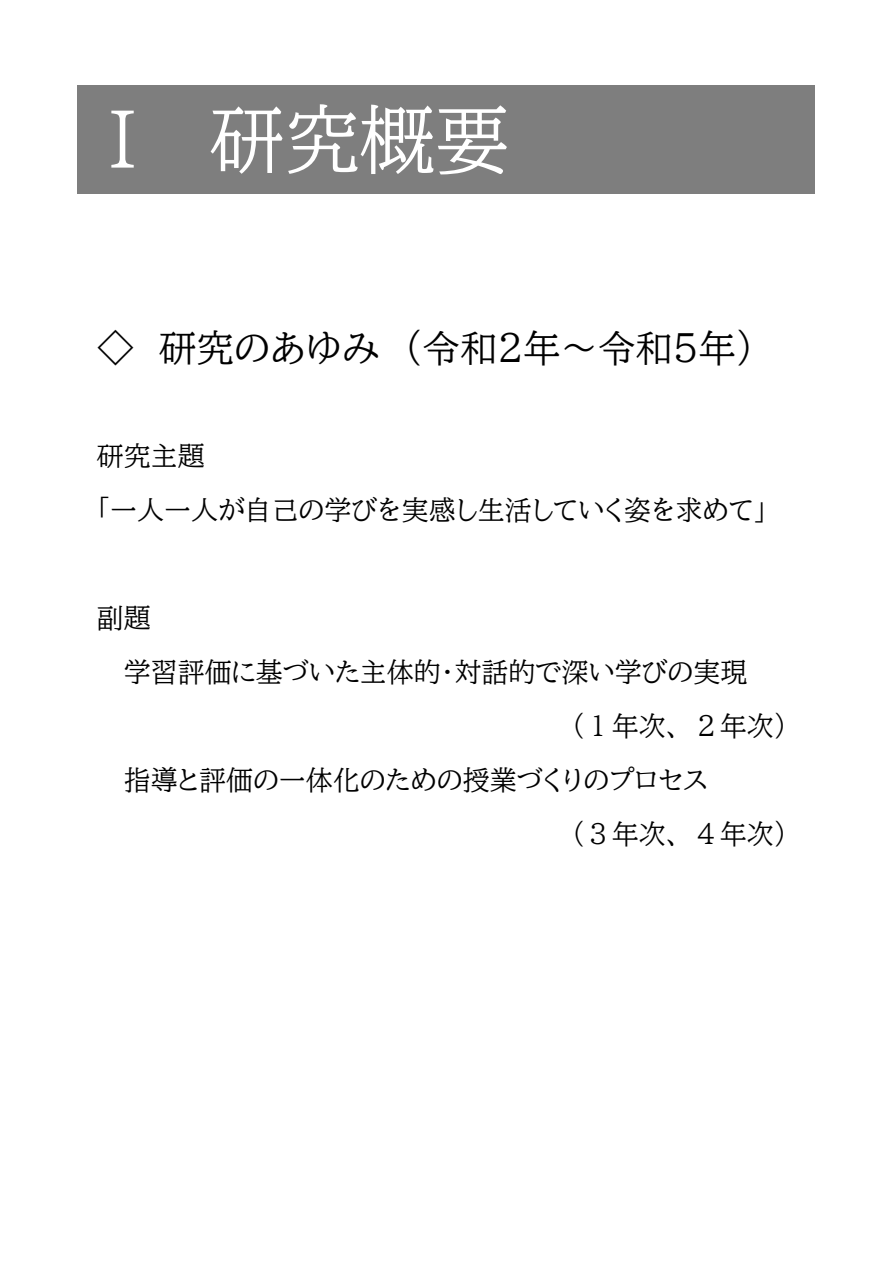
<style>
.page{position:relative;width:893px;height:1263px;background:#fff}
.page>*{position:absolute;margin:0;border:0;box-sizing:border-box;transform-origin:0 0}
.t1{font:75px "BIZ UDP Mincho Medium";color:#fff}
.t2{font:37.5px "BIZ UDP Mincho Medium";color:#000}
.t3{font:27px/54px "BIZ UDP Mincho Medium";color:#000}
.t4{font:27px "BIZ UD Mincho Medium";color:#000}
.s1{font-family:"BIZ UDP Mincho Medium"}
</style>
<div class="page">
<div style="left:77px;top:85px;width:738px;height:108px;background:#7e7e7e"></div>
<h1 class="t1" style="left:85px;top:102px;width:426px">Ⅰ 研究概要</h1>
<h2 class="t2" style="left:97px;top:329px;width:660px">◇ 研究のあゆみ （令和２年～令和５年）</h2>
<p class="t3" style="left:97px;top:429px;width:672px">研究主題<br>「一人一人が自己の学びを実感し生活していく姿を求めて」</p>
<p class="t3" style="left:124px;top:591px;width:625px;text-indent:-27px">副題<br>学習評価に基づいた主体的・対話的で深い学びの実現</p>
<p class="t4" style="left:571px;top:712px;width:217px"><span class="s1">（</span>１年次、２年次<span class="s1">）</span></p>
<p class="t3" style="left:124px;top:753px;width:586px">指導と評価の一体化のための授業づくりのプロセス</p>
<p class="t4" style="left:571px;top:820px;width:217px"><span class="s1">（</span>３年次、４年次<span class="s1">）</span></p>
</div>
